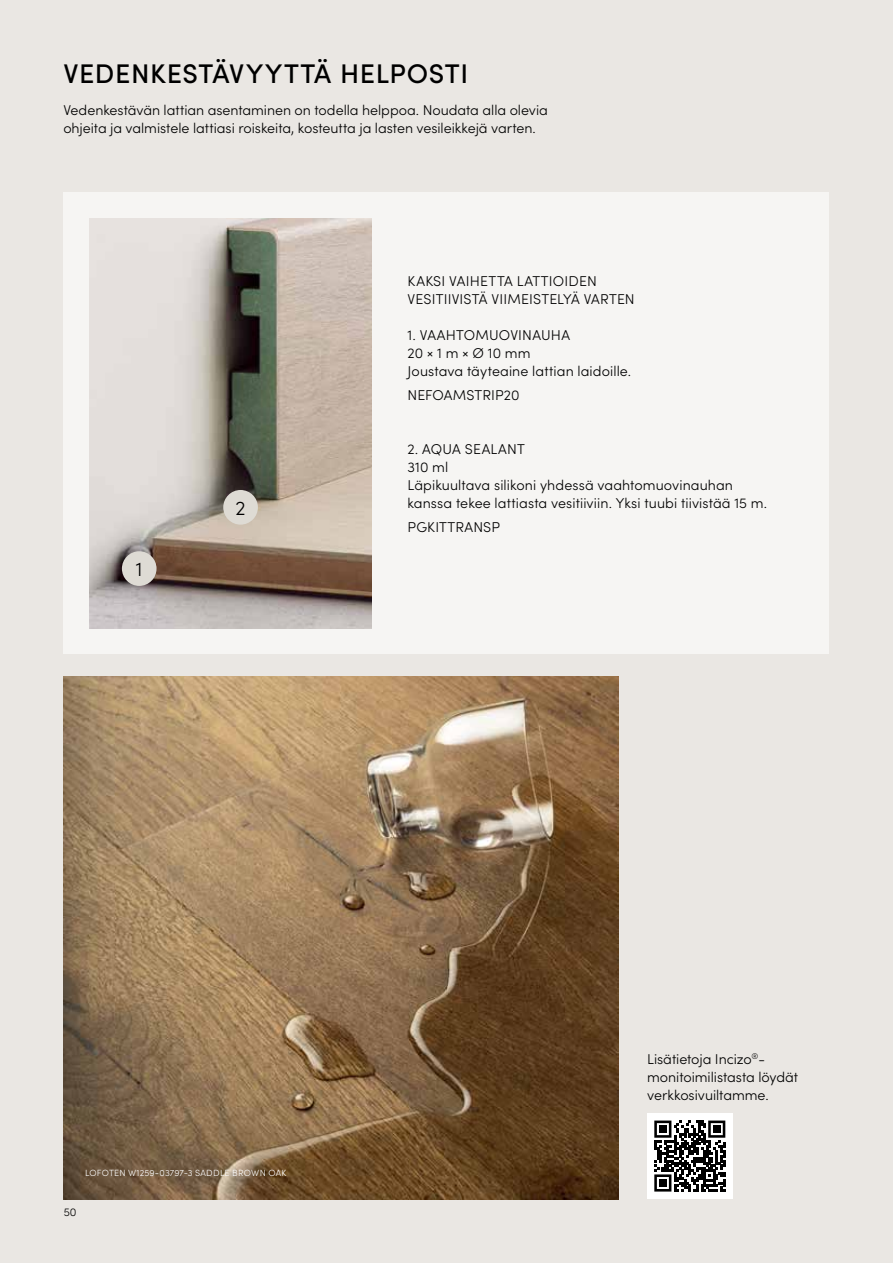
<style>
.page{position:relative;width:893px;height:1263px;background:#eae7e3}
.page>*{position:absolute;margin:0;border:0;box-sizing:border-box;transform-origin:0 0}
.t1{font:500 27px "Sofia Pro";letter-spacing:.025em;color:#000}
.t2{font:300 19.95px "Sofia Pro";color:#000}
.t3{font:300 14.25px/18px "Sofia Pro";color:#000}
.t4{font:300 11.25px "Sofia Pro";color:#000}
.t5{font:300 9px "Sofia Pro";letter-spacing:.02em;color:#fff}
</style>
<div class="page">
<div style="left:63px;top:193px;width:766px;height:461px;background:#f6f5f3"></div>
<img style="left:90px;top:219px;width:282px;height:410px">
<div style="left:223px;top:490px;width:35px;height:35px;background:#dedbd4;border-radius:50%"></div>
<div style="left:122px;top:551px;width:35px;height:35px;background:#dedbd4;border-radius:50%"></div>
<img style="left:64px;top:677px;width:554px;height:522px">
<div style="left:647px;top:1113px;width:86px;height:86px;background:#fff"></div>
<svg style="left:654px;top:1120px;width:71px;height:72px"></svg>
<div style="left:659px;top:1125px;width:8px;height:8px;background:#000"></div>
<div style="left:713px;top:1125px;width:7px;height:8px;background:#000"></div>
<div style="left:659px;top:1179px;width:8px;height:8px;background:#000"></div>
<h1 class="t1" style="left:63px;top:54px;width:406px">VEDENKESTÄVYYTTÄ HELPOSTI</h1>
<p class="t3" style="left:63px;top:100px;width:486px">Vedenkestävän lattian asentaminen on todella helppoa. Noudata alla olevia ohjeita ja valmistele lattiasi roiskeita, kosteutta ja lasten vesileikkejä varten.</p>
<h2 class="t2" style="left:136px;top:555px;width:8px">1</h2>
<h2 class="t2" style="left:236px;top:493px;width:12px">2</h2>
<p class="t3" style="left:408px;top:271px;width:229px">KAKSI VAIHETTA LATTIOIDEN<br>VESITIIVISTÄ VIIMEISTELYÄ VARTEN</p>
<p class="t3" style="left:408px;top:325px;width:225px">1. VAAHTOMUOVINAUHA<br>20 × 1 m × Ø 10 mm<br>Joustava täyteaine lattian laidoille.</p>
<p class="t3" style="left:408px;top:385px;width:114px">NEFOAMSTRIP20</p>
<p class="t3" style="left:408px;top:439px;width:361px">2. AQUA SEALANT<br>310 ml<br>Läpikuultava silikoni yhdessä vaahtomuovinauhan kanssa tekee lattiasta vesitiiviin. Yksi tuubi tiivistää 15 m.</p>
<p class="t3" style="left:408px;top:517px;width:94px">PGKITTRANSP</p>
<p class="t5" style="left:85px;top:1166px;width:203px">LOFOTEN W1259-03797-3 SADDLE BROWN OAK</p>
<p class="t4" style="left:64px;top:1204px;width:14px">50</p>
<p class="t3" style="left:647px;top:1049px;width:152px">Lisätietoja Incizo<sup>®</sup>- monitoimilistasta löydät verkkosivuiltamme.</p>
</div>
